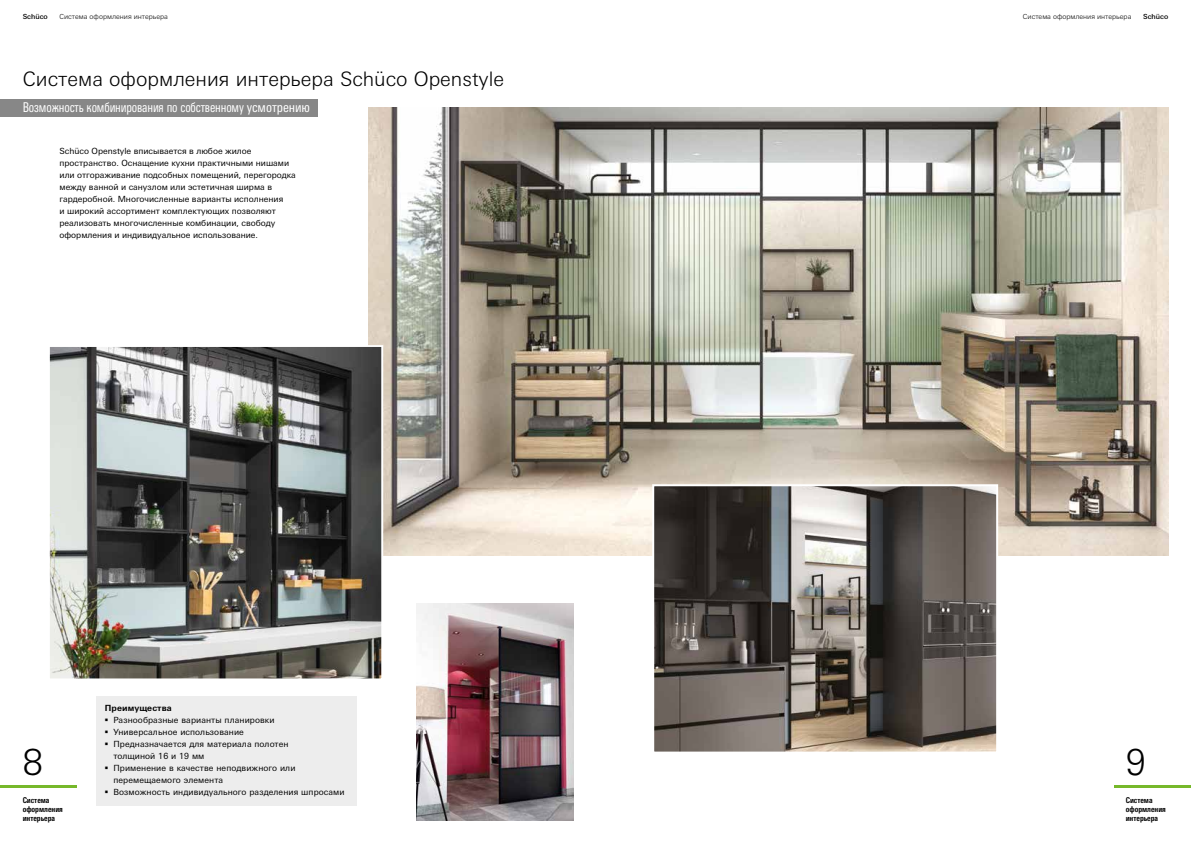
<style>
.page{position:relative;width:1191px;height:842px;background:#fff}
.page>*{position:absolute;margin:0;border:0;box-sizing:border-box;transform-origin:0 0}
.t1{font:300 36px "Univers For Schueco 330";color:#000}
.t2{font:300 20px "Univers For Schueco 330";color:#000}
.t3{font:13.5px "Univers For Schueco 420 Cd Rg";letter-spacing:-.01em;color:#fff;scale:.9 1}
.t4{font:8.5px/12px "Univers For Schueco 430 Reg";color:#000}
.t5{font:700 8.5px "Univers For Schueco 630";letter-spacing:.01em;color:#000}
.t6{font:8px/9px "Univers For Schueco 620 Cd Bd";color:#000}
.t7{font:300 7px "Univers For Schueco 330";color:#000}
.t8{font:7px "Univers For Schueco 530 Med";color:#000}
.s1{font-family:"Minion Pro";font-weight:700;font-stretch:condensed}
</style>
<div class="page">
<img style="left:369px;top:108px;width:799px;height:448px">
<img style="left:655px;top:487px;width:340px;height:264px">
<div style="left:652px;top:484px;width:346px;height:270px;border:2px solid #fff"></div>
<img style="left:416px;top:604px;width:158px;height:217px">
<img style="left:51px;top:348px;width:329px;height:329px">
<div style="left:48px;top:345px;width:335px;height:335px;border:2px solid #fff"></div>
<hr style="left:1114px;top:785px;width:77px;height:2px;background:#76b82a">
<hr style="left:0;top:785px;width:77px;height:2px;background:#76b82a">
<div style="left:96px;top:696px;width:261px;height:109px;background:#ededed"></div>
<div style="left:0;top:99px;width:317px;height:17px;background:#878787"></div>
<p class="t8" style="left:23px;top:13px;width:27px">Schüco</p>
<p class="t7" style="left:60px;top:13px;width:110px">Система оформления интерьера</p>
<p class="t7" style="left:1023px;top:13px;width:110px">Система оформления интерьера</p>
<p class="t8" style="left:1143px;top:13px;width:27px">Schüco</p>
<h2 class="t2" style="left:23px;top:67px;width:483px">Система оформления интерьера Schüco Openstyle</h2>
<h3 class="t3" style="left:23px;top:100px;width:321px">Возможность комбинирования по собственному усмотрению</h3>
<p class="t4" style="left:60px;top:145px;width:238px">Schüco Openstyle вписывается в любое жилое пространство. Оснащение кухни практичными нишами или отгораживание подсобных помещений, перегородка между ванной и санузлом или эстетичная ширма в гардеробной. Многочисленные варианты исполнения<br>и широкий ассортимент комплектующих позволяют реализовать многочисленные комбинации, свободу оформления и индивидуальное использование.</p>
<h1 class="t1" style="left:23px;top:742px;width:22px">8</h1>
<p class="t6" style="left:23px;top:795px;width:42px">Система оформления интерьера</p>
<p class="t5" style="left:105px;top:703px;width:68px">Преимущества</p>
<p class="t4" style="left:105px;top:714px;width:171px"><span class="s1">■</span> Разнообразные варианты планировки</p>
<p class="t4" style="left:105px;top:726px;width:140px"><span class="s1">■</span> Универсальное использование</p>
<p class="t4" style="left:113px;top:738px;width:177px;text-indent:-8px"><span class="s1">■</span> Предназначается для материала полотен толщиной 16 и 19 мм</p>
<p class="t4" style="left:113px;top:762px;width:183px;text-indent:-8px"><span class="s1">■</span> Применение в качестве неподвижного или перемещаемого элемента</p>
<p class="t4" style="left:105px;top:786px;width:241px"><span class="s1">■</span> Возможность индивидуального разделения шпросами</p>
<h1 class="t1" style="left:1125px;top:742px;width:22px">9</h1>
<p class="t6" style="left:1125px;top:795px;width:42px">Система оформления интерьера</p>
</div>
